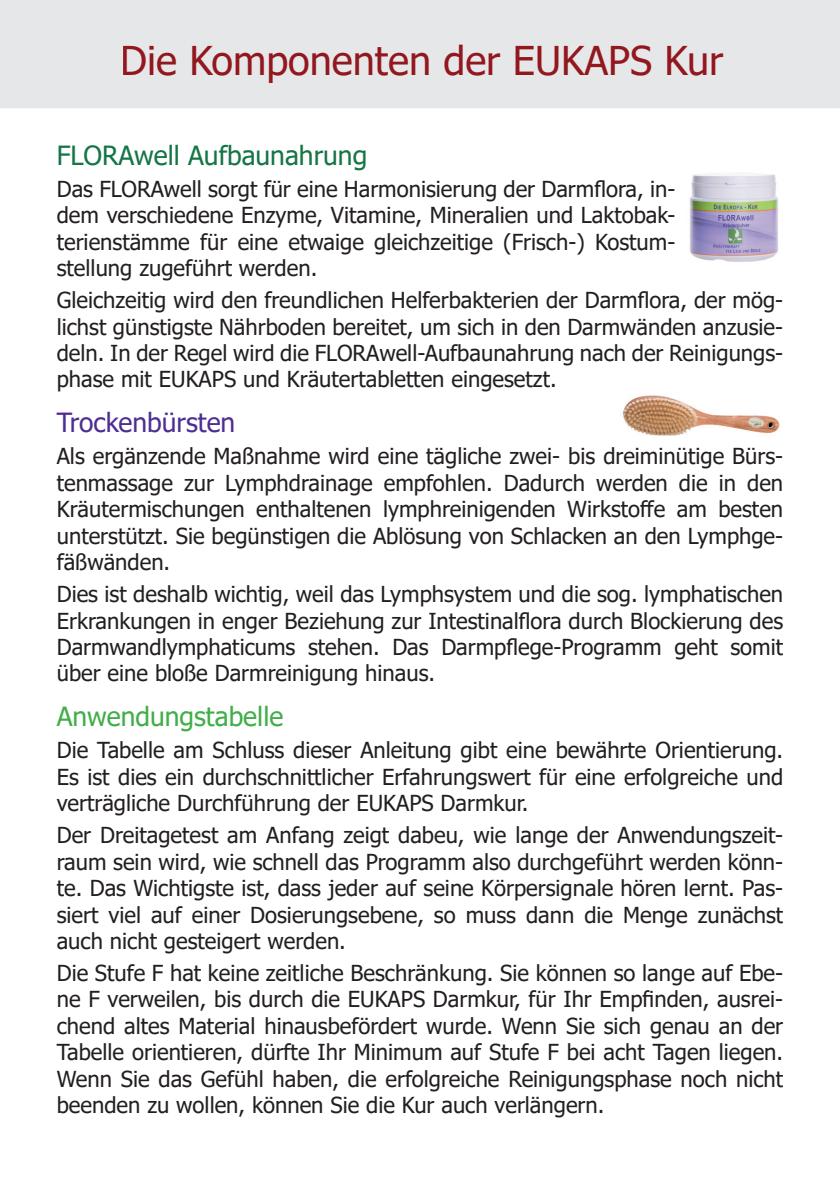
<style>
.page{position:relative;width:840px;height:1191px;background:#fff}
.page>*{position:absolute;margin:0;border:0;box-sizing:border-box;transform-origin:0 0}
.t1{font:39.6px "Tahoma";color:#9f1c23}
.t2{font:26.4px "Tahoma";color:#147545}
.t3{font:26.4px "Tahoma";color:#40ae49}
.t4{font:26.4px "Tahoma";color:#4e2e92}
.t5{font:22px/26.4px "Tahoma";color:#231f20;text-align:justify}
</style>
<div class="page">
<div style="left:0;top:0;width:839px;height:108px;background:#e6e7e9"></div>
<div style="left:123px;top:45px;width:600px;height:38px;background:#e6e7e9"></div>
<img style="left:622px;top:395px;width:158px;height:41px">
<img style="left:690px;top:172px;width:88px;height:90px">
<h1 class="t1" style="left:120px;top:34px;width:604px">Die Komponenten der EUKAPS Kur</h1>
<p class="t2" style="left:57px;top:137px;width:312px">FLORAwell Aufbaunahrung</p>
<p class="t5" style="left:57px;top:177px;width:619px">Das FLORAwell sorgt für eine Harmonisierung der Darmflora, in&shy;dem verschiedene Enzyme, Vitamine, Mineralien und Laktobak&shy;terienstämme für eine etwaige gleichzeitige (Frisch-) Kostum&shy;stellung zugeführt werden.</p>
<p class="t5" style="left:57px;top:288px;width:727px">Gleichzeitig wird den freundlichen Helferbakterien der Darmflora, der mög&shy;lichst günstigste Nährboden bereitet, um sich in den Darmwänden anzusie&shy;deln. In der Regel wird die FLORAwell-Aufbaunahrung nach der Reinigungs&shy;phase mit EUKAPS und Kräutertabletten eingesetzt.</p>
<p class="t4" style="left:57px;top:405px;width:180px">Trockenbürsten</p>
<p class="t5" style="left:57px;top:444px;width:727px">Als ergänzende Maßnahme wird eine tägliche zwei- bis dreiminütige Bürs&shy;tenmassage zur Lymphdrainage empfohlen. Dadurch werden die in den Kräutermischungen enthaltenen lymphreinigenden Wirkstoffe am besten unterstützt. Sie begünstigen die Ablösung von Schlacken an den Lymphge&shy;fäßwänden.</p>
<p class="t5" style="left:57px;top:582px;width:727px">Dies ist deshalb wichtig, weil das Lymphsystem und die sog. lymphatischen Erkrankungen in enger Beziehung zur Intestinalflora durch Blockierung des Darmwandlymphaticums stehen. Das Darmpflege-Programm geht somit über eine bloße Darmreinigung hinaus.</p>
<p class="t3" style="left:57px;top:699px;width:228px">Anwendungstabelle</p>
<p class="t5" style="left:57px;top:738px;width:727px">Die Tabelle am Schluss dieser Anleitung gibt eine bewährte Orientierung.<br>Es ist dies ein durchschnittlicher Erfahrungswert für eine erfolgreiche und verträgliche Durchführung der EUKAPS Darmkur.</p>
<p class="t5" style="left:57px;top:823px;width:727px">Der Dreitagetest am Anfang zeigt dabeu, wie lange der Anwendungszeit&shy;raum sein wird, wie schnell das Programm also durchgeführt werden könn&shy;te. Das Wichtigste ist, dass jeder auf seine Körpersignale hören lernt. Pas&shy;siert viel auf einer Dosierungsebene, so muss dann die Menge zunächst auch nicht gesteigert werden.</p>
<p class="t5" style="left:57px;top:961px;width:727px">Die Stufe F hat keine zeitliche Beschränkung. Sie können so lange auf Ebe&shy;ne F verweilen, bis durch die EUKAPS Darmkur, für Ihr Empfinden, ausrei&shy;chend altes Material hinausbefördert wurde. Wenn Sie sich genau an der Tabelle orientieren, dürfte Ihr Minimum auf Stufe F bei acht Tagen liegen.<br>Wenn Sie das Gefühl haben, die erfolgreiche Reinigungsphase noch nicht beenden zu wollen, können Sie die Kur auch verlängern.</p>
</div>
